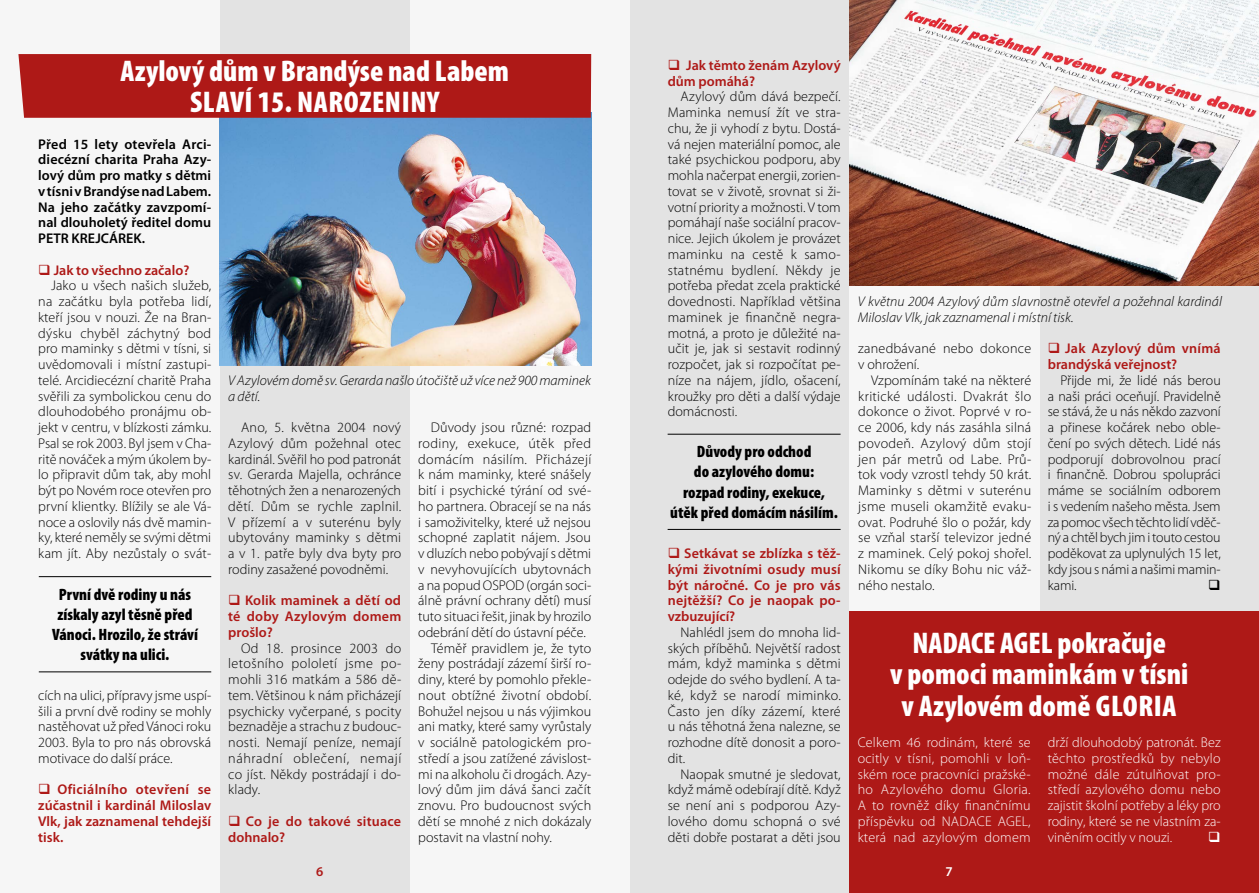
<style>
.page{position:relative;width:1259px;height:893px;background:#e3e3e3}
.page>*{position:absolute;margin:0;border:0;box-sizing:border-box;transform-origin:0 0}
.t1{font:900 condensed 30px/31.5px "Myriad Pro";color:#fff;text-align:center}
.t2{font:900 condensed 30px/31.5px "Myriad Pro";letter-spacing:.02em;color:#fff;text-align:center}
.t3{font:900 condensed 16.5px/20.2px "Myriad Pro";color:#000;text-align:center}
.t4{font:300 14.1px/15.8px "Myriad Pro";letter-spacing:.005em;color:#000;text-align:justify}
.t5{font:600 14.1px/15.8px "Myriad Pro";letter-spacing:.005em;color:#ae1917;text-align:justify}
.t6{font:300 14.1px/15.8px "Myriad Pro";letter-spacing:.01em;color:#fff;text-align:justify}
.t7{font:italic 300 14.1px/15.8px "Myriad Pro";color:#000}
.t8{font:600 14.1px/15.8px "Myriad Pro";color:#000;text-align:justify}
.t9{font:300 14.1px "Myriad Pro";letter-spacing:.025em;color:#000}
.t10{font:600 13.5px "Myriad Pro";color:#ae1917}
.t11{font:600 13.5px "Myriad Pro";color:#fff}
</style>
<div class="page">
<div style="left:0;top:0;width:220px;height:893px;background:#f6f6f6"></div>
<div style="left:410px;top:0;width:219px;height:893px;background:#f6f6f6"></div>
<div style="left:849px;top:0;width:190px;height:893px;background:#f6f6f6"></div>
<div style="left:849px;top:611px;width:410px;height:282px;background:#ae1917"></div>
<img style="left:220px;top:118px;width:371px;height:248px">
<div style="left:18px;top:54px;width:573px;height:64px;background:#ae1917"></div>
<img style="left:849px;top:0;width:410px;height:286px">
<hr style="left:39px;top:576px;width:172px;height:1px;background:#000">
<hr style="left:39px;top:672px;width:172px;height:1px;background:#000">
<hr style="left:667px;top:434px;width:173px;height:1px;background:#000">
<hr style="left:667px;top:529px;width:173px;height:1px;background:#000">
<h1 class="t2" style="left:120px;top:54px;width:390px">Azylový dům v Brandýse nad Labem slaví 15. narozeniny</h1>
<p class="t8" style="left:38px;top:136px;width:174px">Před 15 lety otevřela Arci&shy;diecézní charita Praha Azy&shy;lový dům pro matky s dětmi v tísni v Brandýse nad Labem.<br>Na jeho začátky zavzpomí&shy;nal dlouholetý ředitel domu PETR KREJCÁRE K.</p>
<p class="t5" style="left:38px;top:262px;width:153px">❑ Jak to všechno začalo?</p>
<p class="t4" style="left:51px;top:278px;width:162px">Jako u všech našich služeb,</p>
<p class="t4" style="left:38px;top:293px;width:174px">na začátku byla potřeba lidí,</p>
<p class="t4" style="left:38px;top:309px;width:174px">kteří jsou v nouzi. Že na Bran-</p>
<p class="t4" style="left:38px;top:325px;width:174px">dýsku chyběl záchytný bod</p>
<p class="t4" style="left:38px;top:341px;width:174px">pro maminky s dětmi v tísni, si</p>
<p class="t4" style="left:38px;top:356px;width:174px">uvědomovali i místní zastupi-</p>
<p class="t4" style="left:38px;top:372px;width:174px">telé. Arcidiecézní charitě Praha</p>
<p class="t4" style="left:38px;top:388px;width:174px">svěřili za symbolickou cenu do</p>
<p class="t4" style="left:38px;top:404px;width:174px">dlouhodobého pronájmu ob-</p>
<p class="t4" style="left:38px;top:419px;width:174px">jekt v centru, v blízkosti zámku.</p>
<p class="t4" style="left:38px;top:435px;width:174px">Psal se rok 2003. Byl jsem v Cha-</p>
<p class="t4" style="left:38px;top:451px;width:174px">ritě nováček a mým úkolem by-</p>
<p class="t4" style="left:38px;top:467px;width:174px">lo připravit dům tak, aby mohl</p>
<p class="t4" style="left:38px;top:482px;width:174px">být po N ovém roce otevřen pro</p>
<p class="t4" style="left:38px;top:498px;width:174px">první klientky. Blížily se ale Vá-</p>
<p class="t4" style="left:38px;top:514px;width:174px">noce a oslovily nás dvě mamin-</p>
<p class="t4" style="left:38px;top:530px;width:174px">ky, které neměly se svými dětmi</p>
<p class="t4" style="left:38px;top:545px;width:174px">kam jít. Aby nezůstaly o svát-</p>
<p class="t3" style="left:52px;top:583px;width:148px">První dvě rodiny u nás získaly azyl těsně před<br>Vánoci. Hrozilo, že stráví svátky na ulici.</p>
<p class="t4" style="left:38px;top:687px;width:174px">cích na ulici, přípravy jsme uspí&shy;šili a první dvě rodiny se mohly nastěhovat už před Vánoci roku 2003. Byla to pro nás obrovská motivace do další práce.</p>
<p class="t5" style="left:38px;top:781px;width:175px">❑ Oficiálního otevření se zúčastnil i kardinál Miloslav Vlk, jak zaznamenal tehdejší tisk.</p>
<p class="t7" style="left:228px;top:372px;width:364px">V Azylovém domě sv. Gerarda našlo útočiště už více než 900 maminek a dětí.</p>
<p class="t4" style="left:228px;top:419px;width:175px;text-indent:13px">Ano, 5. května 2004 nový Azylový dům požehnal otec kardinál. Svěřil ho pod patronát sv. Gerarda Majella, ochránce těhotných žen a nenarozených dětí. Dům se rychle zaplnil.<br>V přízemí a v suterénu byly ubytovány maminky s dětmi a v 1. patře byly dva byty pro rodiny zasažené povodněmi.</p>
<p class="t5" style="left:228px;top:592px;width:174px">❑ Kolik maminek a dětí od té doby Azylovým domem prošlo?</p>
<p class="t4" style="left:228px;top:640px;width:175px;text-indent:13px">Od 18. prosince 2003 do letošního pololetí jsme po&shy;mohli 316 matkám a 586 dě&shy;tem. Většinou k nám přicházejí psychicky vyčerpané, s pocity beznaděje a strachu z budouc&shy;nosti. Nemají peníze, nemají náhradní oblečení, nemají co jíst. N ěkdy postrádají i do&shy;klady.</p>
<p class="t5" style="left:228px;top:813px;width:174px">❑ Co je do takové situace dohnalo?</p>
<p class="t4" style="left:431px;top:419px;width:162px">Důvody jsou různé: rozpad</p>
<p class="t9" style="left:418px;top:435px;width:174px">rodiny, exekuce, útěk před</p>
<p class="t4" style="left:418px;top:451px;width:175px">domácím násilím. Přicházejí</p>
<p class="t4" style="left:418px;top:467px;width:174px">k nám maminky, které snášely</p>
<p class="t4" style="left:418px;top:482px;width:174px">bití i psychické týrání od své-</p>
<p class="t4" style="left:418px;top:498px;width:174px">ho partnera. Obracejí se na nás</p>
<p class="t4" style="left:418px;top:514px;width:174px">i samoživitelky, které už nejsou</p>
<p class="t4" style="left:418px;top:530px;width:174px">schopné zaplatit nájem. Jsou</p>
<p class="t4" style="left:418px;top:545px;width:174px">v dluzích nebo pobývají s dětmi</p>
<p class="t4" style="left:418px;top:561px;width:174px">v nevyhovujících ubytovnách</p>
<p class="t4" style="left:418px;top:577px;width:174px">a na popud OSPOD (orgán soci-</p>
<p class="t4" style="left:418px;top:593px;width:174px">álně právní ochrany dětí) musí</p>
<p class="t4" style="left:418px;top:608px;width:174px">tuto situaci řešit, jinak by hrozilo</p>
<p class="t4" style="left:418px;top:624px;width:169px">odebrání dětí do ústavní péče.</p>
<p class="t4" style="left:431px;top:640px;width:162px">Téměř pravidlem je, že tyto</p>
<p class="t4" style="left:418px;top:656px;width:174px">ženy postrádají zázemí širší ro-</p>
<p class="t4" style="left:418px;top:671px;width:174px">diny, které by pomohlo překle-</p>
<p class="t4" style="left:418px;top:687px;width:174px">nout obtížné životní období.</p>
<p class="t4" style="left:418px;top:703px;width:174px">Bohužel nejsou u nás výjimkou</p>
<p class="t4" style="left:418px;top:719px;width:174px">ani matky, které samy vyrůstaly</p>
<p class="t4" style="left:418px;top:734px;width:174px">v sociálně patologickém pro-</p>
<p class="t4" style="left:418px;top:750px;width:174px">středí a jsou zatížené závislost-</p>
<p class="t4" style="left:418px;top:766px;width:174px">mi na alkoholu či drogách. Azy-</p>
<p class="t4" style="left:418px;top:782px;width:174px">lový dům jim dává šanci začít</p>
<p class="t4" style="left:418px;top:797px;width:174px">znovu. Pro budoucnost svých</p>
<p class="t4" style="left:418px;top:813px;width:175px">dětí se mnohé z nich dokázaly</p>
<p class="t4" style="left:418px;top:829px;width:135px">postavit na vlastní nohy.</p>
<p class="t5" style="left:668px;top:57px;width:174px">❑ Jak těmto ženám Azylový dům pomáhá?</p>
<p class="t4" style="left:668px;top:89px;width:175px;text-indent:13px">Azylový dům dává bezpečí.<br>Maminka nemusí žít ve stra&shy;chu, že ji vyhodí z bytu. Dostá&shy;vá nejen materiální pomoc, ale také psychickou podporu, aby mohla načerpat energii, zorien&shy;tovat se v životě, srovnat si ži&shy;votní priority a možnosti. V tom pomáhají naše sociální pracov&shy;nice. Jejich úkolem je provázet maminku na cestě k samo&shy;statnému bydlení. Někdy je potřeba předat zcela praktické dovednosti. Například většina maminek je finančně negra&shy;motná, a proto je důležité na&shy;učit je, jak si sestavit rodinný rozpočet, jak si rozpočítat pe&shy;níze na nájem, jídlo, ošacení, kroužky pro děti a další výdaje domácnosti.</p>
<p class="t3" style="left:670px;top:441px;width:169px">Důvody pro odchod<br>do azylového domu:<br>rozpad rodiny, exekuce, útěk před domácím násilím.</p>
<p class="t5" style="left:668px;top:545px;width:175px">❑ Setkávat se zblízka s těž&shy;kými životními osudy musí být náročné. Co je pro vás nejtěžší? Co je naopak po&shy;vzbuzující?</p>
<p class="t4" style="left:668px;top:624px;width:174px;text-indent:13px">Nahlédl jsem do mnoha lid&shy;ských příběhů. N ejvětší radost mám, když maminka s dětmi odejde do svého bydlení. A ta&shy;ké, když se narodí miminko.<br>Často jen díky zázemí, které u nás těhotná žena nalezne, se rozhodne dítě donosit a poro&shy;dit.</p>
<p class="t4" style="left:668px;top:766px;width:174px;text-indent:13px">Naopak smutné je sledovat, když mámě odebírají dítě. Když se není ani s podporou Azy&shy;lového domu schopná o své děti dobře postarat a děti jsou</p>
<p class="t7" style="left:857px;top:293px;width:366px">V květnu 2004 Azylový dům slavnostně otevřel a požehnal kardinál<br>Miloslav Vlk, jak zaznamenal i místní tisk.</p>
<p class="t4" style="left:858px;top:341px;width:174px">zanedbávané nebo dokonce v ohrožení.</p>
<p class="t4" style="left:858px;top:372px;width:175px;text-indent:13px">Vzpomínám také na některé kritické události. Dvakrát šlo dokonce o život. Poprvé v ro&shy;ce 2006, kdy nás zasáhla silná povodeň. Azylový dům stojí jen pár metrů od Labe. Prů&shy;tok vody vzrostl tehdy 50 krát.<br>Maminky s dětmi v suterénu jsme museli okamžitě evaku&shy;ovat. Podruhé šlo o požár, kdy se vzňal starší televizor jedné z maminek. Celý pokoj shořel.<br>N ikomu se díky Bohu nic váž&shy;ného nestalo.</p>
<p class="t5" style="left:1047px;top:340px;width:174px">❑ Jak Azylový dům vnímá brandýská veřejnost?</p>
<p class="t4" style="left:1047px;top:372px;width:175px;text-indent:13px">Přijde mi, že lidé nás berou a naši práci oceňují. Pravidelně se stává, že u nás někdo zazvoní a přinese kočárek nebo oble&shy;čení po svých dětech. Lidé nás podporují dobrovolnou prací i finančně. Dobrou spolupráci máme se sociálním odborem i s vedením našeho města. Jsem za pomoc všech těchto lidí vděč&shy;ný a chtěl bych jim i touto cestou poděkovat za uplynulých 15 let, kdy jsou s námi a našimi mamin&shy;kami.</p>
<h1 class="t1" style="left:890px;top:626px;width:300px">NADACE AGEL pokračuje<br>v pomoci maminkám v tísni v Azylovém domě Gloria</h1>
<p class="t6" style="left:857px;top:734px;width:174px">Celkem 46 rodinám, které se ocitly v tísni, pomohli v loň&shy;ském roce pracovníci pražské&shy;ho Azylového domu Gloria.<br>A to rovněž díky finančnímu příspěvku od NADA</p>
<p class="t6" style="left:976px;top:813px;width:30px">CE AGEL</p>
<p class="t6" style="left:857px;top:813px;width:174px;text-align:right">,<br>která nad azylovým domem</p>
<p class="t6" style="left:1047px;top:734px;width:174px">drží dlouhodobý patronát. Bez těchto prostředků by nebylo možné dále zútulňovat pro&shy;středí azylového domu nebo zajistit školní potřeby a léky pro rodiny, které se ne vlastním za&shy;viněním ocitly v nouzi.</p>
<p class="t10" style="left:316px;top:863px;width:9px">6</p>
<p class="t11" style="left:945px;top:863px;width:9px">7</p>
</div>
